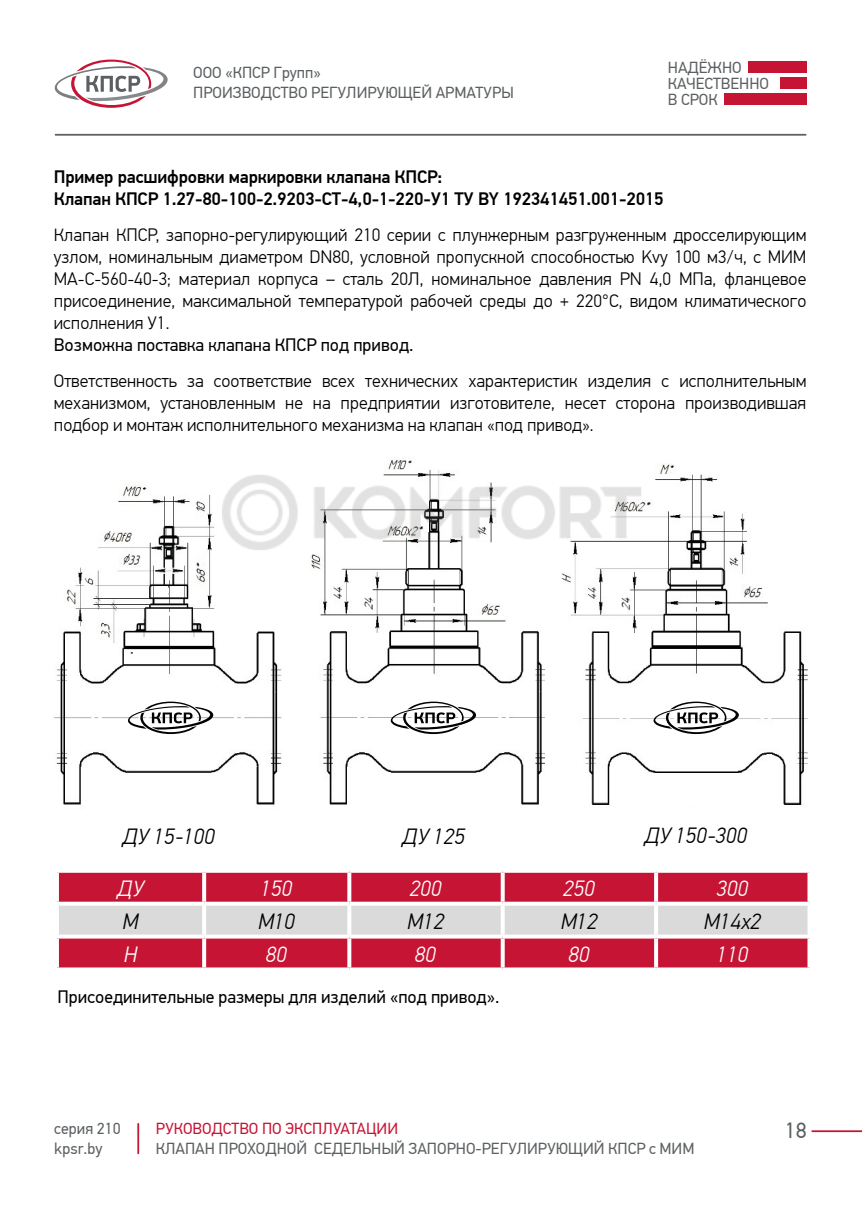
<style>
.page{position:relative;width:862px;height:1214px;background:#fff}
.page>*{position:absolute;margin:0;border:0;box-sizing:border-box;transform-origin:0 0}
.t1{font:italic 300 22px "PF Din Text Pro";color:#000}
.t2{font:italic 300 22px "PF Din Text Pro";color:#fff}
.t3{font:22px "PF Din Text Pro";color:#5c6062}
.t4{font:300 18px/22px "PF Din Text Pro";color:#000;text-align:justify}
.t5{font:500 18px/22px "PF Din Text Pro";letter-spacing:-.01em;color:#000}
.t6{font:18px "PF Din Text Pro";color:#000}
.t7{font:16px/20px "PF Din Text Pro";color:#5c6062}
.t8{font:16px "PF Din Text Pro";color:#c61534}
.t9{font:16px/16px "PF Din Text Pro";color:#5d6062}
</style>
<div class="page">
<div style="left:780px;top:78px;width:26px;height:11px;background:#c61534"></div>
<svg style="left:55px;top:60px;width:113px;height:48px"></svg>
<div style="left:747px;top:62px;width:59px;height:11px;background:#c61534"></div>
<div style="left:724px;top:94px;width:82px;height:11px;background:#c61534"></div>
<hr style="left:137px;top:1122px;width:2px;height:31px;background:#c61534">
<hr style="left:55px;top:134px;width:751px;height:2px;background:#5c6062">
<svg style="left:811px;top:1130px;width:51px;height:1px"></svg>
<svg style="left:59px;top:872px;width:748px;height:95px;background:#cd5a6e"></svg>
<svg style="left:202px;top:872px;width:4px;height:29px"></svg>
<svg style="left:347px;top:872px;width:4px;height:29px"></svg>
<svg style="left:501px;top:872px;width:4px;height:29px"></svg>
<svg style="left:654px;top:872px;width:4px;height:29px"></svg>
<svg style="left:807px;top:872px;width:3px;height:29px"></svg>
<svg style="left:57px;top:901px;width:147px;height:4px"></svg>
<svg style="left:204px;top:901px;width:145px;height:4px"></svg>
<hr style="left:202px;top:905px;width:4px;height:29px;background:#fff">
<svg style="left:349px;top:901px;width:154px;height:4px"></svg>
<svg style="left:347px;top:905px;width:4px;height:29px"></svg>
<svg style="left:503px;top:901px;width:153px;height:4px"></svg>
<hr style="left:501px;top:905px;width:4px;height:29px;background:#fff">
<svg style="left:656px;top:901px;width:154px;height:4px"></svg>
<hr style="left:654px;top:905px;width:4px;height:29px;background:#fff">
<svg style="left:807px;top:905px;width:1px;height:29px"></svg>
<svg style="left:58px;top:934px;width:146px;height:4px"></svg>
<svg style="left:204px;top:934px;width:145px;height:4px"></svg>
<svg style="left:202px;top:938px;width:4px;height:29px"></svg>
<svg style="left:349px;top:934px;width:154px;height:4px"></svg>
<svg style="left:347px;top:938px;width:4px;height:29px"></svg>
<svg style="left:503px;top:934px;width:153px;height:4px"></svg>
<svg style="left:501px;top:938px;width:4px;height:29px"></svg>
<svg style="left:656px;top:934px;width:152px;height:4px"></svg>
<svg style="left:654px;top:938px;width:4px;height:29px"></svg>
<svg style="left:807px;top:938px;width:3px;height:29px"></svg>
<svg style="left:57px;top:967px;width:147px;height:1px"></svg>
<svg style="left:204px;top:967px;width:145px;height:3px"></svg>
<svg style="left:349px;top:967px;width:154px;height:3px"></svg>
<svg style="left:503px;top:967px;width:153px;height:1px"></svg>
<svg style="left:656px;top:967px;width:154px;height:3px"></svg>
<img style="left:55px;top:482px;width:227px;height:323px">
<img style="left:311px;top:457px;width:233px;height:347px">
<img style="left:561px;top:463px;width:246px;height:342px">
<svg style="left:128px;top:701px;width:85px;height:33px"></svg>
<svg style="left:390px;top:701px;width:86px;height:33px"></svg>
<svg style="left:653px;top:701px;width:86px;height:33px"></svg>
<img style="left:215px;top:465px;width:431px;height:94px">
<p class="t7" style="left:193px;top:63px;width:322px">ООО «КПСР Групп»<br>ПРОИЗВОДСТВО РЕГУЛИРУЮЩЕЙ АРМАТУРЫ</p>
<p class="t9" style="left:668px;top:59px;width:103px">НАДЁЖНО<br>КАЧЕСТВЕННО<br>В СРОК</p>
<p class="t5" style="left:54px;top:166px;width:611px">Пример расшифровки маркировки клапана КПСР:<br>Клапан КПСР 1.27-80-100-2.9203-СТ-4,0-1-220-У1 ТУ BY 192341451.001-2015</p>
<p class="t4" style="left:54px;top:224px;width:754px">Клапан КПСР, запорно-регулирующий 210 серии с плунжерным разгруженным дросселирующим узлом, номинальным диаметром DN80, условной пропускной способностью Kvу 100 м3/ч, с МИМ МА-С-560-40-3; материал корпуса – сталь 20Л, номинальное давления PN 4,0 МПа, фланцевое присоединение, максимальной температурой рабочей среды до + 220°С, видом климатического исполнения У1.</p>
<p class="t6" style="left:54px;top:334px;width:361px">Возможна поставка клапана КПСР под привод.</p>
<p class="t4" style="left:54px;top:370px;width:754px">Ответственность за соответствие всех технических характеристик изделия с исполнительным механизмом, установленным не на предприятии изготовителе, несет сторона производившая подбор и монтаж исполнительного механизма на клапан «под привод».</p>
<p class="t1" style="left:123px;top:823px;width:95px">ДУ 15-100</p>
<p class="t1" style="left:402px;top:823px;width:65px">ДУ 125</p>
<p class="t1" style="left:644px;top:823px;width:105px">ДУ 150-300</p>
<p class="t2" style="left:117px;top:875px;width:28px">ДУ</p>
<p class="t2" style="left:261px;top:875px;width:33px">150</p>
<p class="t2" style="left:410px;top:875px;width:33px">200</p>
<p class="t2" style="left:563px;top:875px;width:33px">250</p>
<p class="t2" style="left:717px;top:875px;width:33px">300</p>
<p class="t1" style="left:122px;top:908px;width:18px">М</p>
<p class="t1" style="left:258px;top:908px;width:39px">М10</p>
<p class="t1" style="left:407px;top:908px;width:39px">М12</p>
<p class="t1" style="left:561px;top:908px;width:39px">М12</p>
<p class="t1" style="left:704px;top:908px;width:59px">М14х2</p>
<p class="t2" style="left:124px;top:941px;width:15px">Н</p>
<p class="t2" style="left:266px;top:941px;width:23px">80</p>
<p class="t2" style="left:415px;top:941px;width:23px">80</p>
<p class="t2" style="left:569px;top:941px;width:23px">80</p>
<p class="t2" style="left:717px;top:941px;width:33px">110</p>
<p class="t6" style="left:57px;top:985px;width:443px">Присоединительные размеры для изделий «под привод».</p>
<p class="t7" style="left:54px;top:1118px;width:68px">серия 210 kpsr.by</p>
<p class="t8" style="left:156px;top:1118px;width:244px">РУКОВОДСТВО ПО ЭКСПЛУАТАЦИИ</p>
<p class="t7" style="left:156px;top:1138px;width:540px">КЛАПАН ПРОХОДНОЙ СЕДЕЛЬНЫЙ ЗАПОРНО-РЕГУЛИРУЮЩИЙ КПСР с МИМ</p>
<p class="t3" style="left:785px;top:1117px;width:23px">18</p>
</div>
